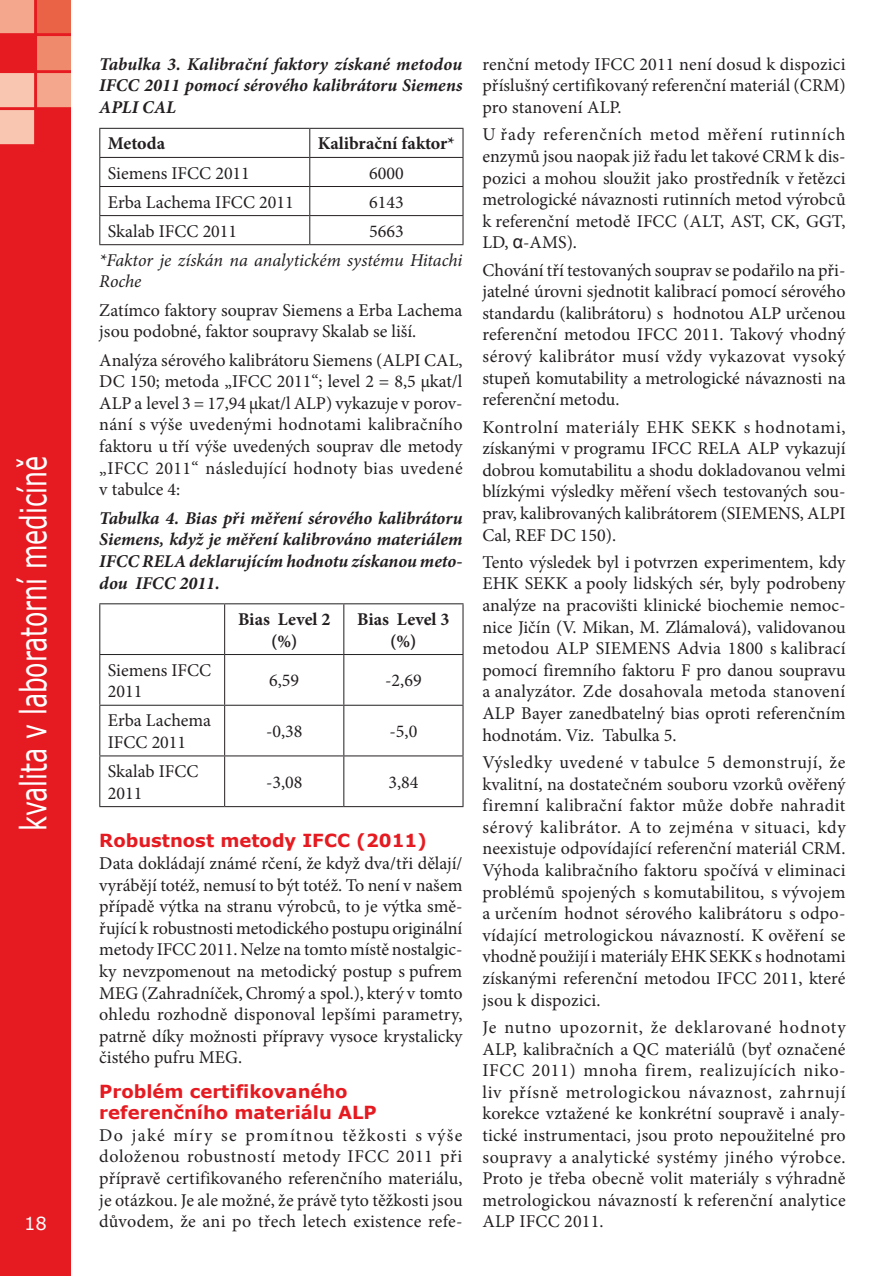
<style>
.page{position:relative;width:891px;height:1276px;background:#fff}
.page>*{position:absolute;margin:0;border:0;box-sizing:border-box;transform-origin:0 0}
.t1{font:36px "Verdana";color:#fff;scale:.7 1}
.t2{font:18px/21.6px "Minion Pro";color:#231f20;text-align:justify}
.t3{font:italic 700 18px/21.6px "Minion Pro";color:#231f20;text-align:justify}
.t4{font:700 18px/21.6px "Verdana";color:#e51b21}
.t5{font:700 18px/21.6px "Minion Pro";color:#231f20;text-align:center}
.t6{font:italic 18px/21.6px "Minion Pro";letter-spacing:-.005em;color:#231f20}
.t7{font:18px "Verdana";color:#fff}
.s1{font-family:"Arial"}
</style>
<div class="page">
<img style="left:0;top:0;width:71px;height:1276px">
<hr style="left:99px;top:128px;width:210px;height:1px;background:#231f20">
<hr style="left:309px;top:128px;width:154px;height:1px;background:#231f20">
<hr style="left:99px;top:157px;width:210px;height:1px;background:#231f20">
<hr style="left:309px;top:157px;width:154px;height:1px;background:#231f20">
<hr style="left:99px;top:186px;width:210px;height:1px;background:#231f20">
<hr style="left:309px;top:186px;width:154px;height:1px;background:#231f20">
<hr style="left:99px;top:215px;width:210px;height:1px;background:#231f20">
<svg style="left:99px;top:129px;width:1px;height:115px"></svg>
<hr style="left:309px;top:215px;width:154px;height:1px;background:#231f20">
<svg style="left:309px;top:129px;width:1px;height:115px"></svg>
<svg style="left:462px;top:129px;width:1px;height:115px"></svg>
<hr style="left:99px;top:244px;width:210px;height:1px;background:#231f20">
<hr style="left:309px;top:244px;width:154px;height:1px;background:#231f20">
<hr style="left:99px;top:603px;width:125px;height:1px;background:#231f20">
<hr style="left:99px;top:604px;width:1px;height:50px;background:#231f20">
<hr style="left:224px;top:603px;width:119px;height:1px;background:#231f20">
<hr style="left:224px;top:604px;width:1px;height:50px;background:#231f20">
<hr style="left:343px;top:603px;width:120px;height:1px;background:#231f20">
<hr style="left:343px;top:604px;width:1px;height:50px;background:#231f20">
<hr style="left:462px;top:604px;width:1px;height:50px;background:#231f20">
<hr style="left:99px;top:654px;width:125px;height:1px;background:#231f20">
<hr style="left:99px;top:655px;width:1px;height:50px;background:#231f20">
<hr style="left:224px;top:654px;width:119px;height:1px;background:#231f20">
<hr style="left:224px;top:655px;width:1px;height:50px;background:#231f20">
<hr style="left:343px;top:654px;width:120px;height:1px;background:#231f20">
<hr style="left:343px;top:655px;width:1px;height:50px;background:#231f20">
<hr style="left:462px;top:655px;width:1px;height:50px;background:#231f20">
<hr style="left:99px;top:705px;width:125px;height:1px;background:#231f20">
<hr style="left:99px;top:706px;width:1px;height:49px;background:#231f20">
<hr style="left:224px;top:705px;width:119px;height:1px;background:#231f20">
<hr style="left:224px;top:706px;width:1px;height:49px;background:#231f20">
<hr style="left:343px;top:705px;width:120px;height:1px;background:#231f20">
<hr style="left:343px;top:706px;width:1px;height:49px;background:#231f20">
<hr style="left:462px;top:706px;width:1px;height:49px;background:#231f20">
<hr style="left:99px;top:755px;width:125px;height:1px;background:#231f20">
<hr style="left:99px;top:756px;width:1px;height:50px;background:#231f20">
<hr style="left:224px;top:755px;width:119px;height:1px;background:#231f20">
<hr style="left:224px;top:756px;width:1px;height:50px;background:#231f20">
<hr style="left:343px;top:755px;width:120px;height:1px;background:#231f20">
<hr style="left:343px;top:756px;width:1px;height:50px;background:#231f20">
<hr style="left:462px;top:756px;width:1px;height:50px;background:#231f20">
<hr style="left:99px;top:806px;width:125px;height:1px;background:#231f20">
<hr style="left:224px;top:806px;width:119px;height:1px;background:#231f20">
<hr style="left:343px;top:806px;width:120px;height:1px;background:#231f20">
<h1 class="t1" style="left:9px;top:831px;width:538px;rotate:-90deg">kvalita v laboratorní medicíně</h1>
<p class="t7" style="left:24px;top:1211px;width:24px">18</p>
<p class="t3" style="left:99px;top:53px;width:364px">Tabulka 3. Kalibrační faktory získané metodou IFCC 2011 pomocí sérového kalibrátoru Siemens APLI CAL</p>
<p class="t5" style="left:108px;top:133px;width:59px">Metoda</p>
<p class="t5" style="left:318px;top:133px;width:138px">Kalibrační faktor*</p>
<p class="t2" style="left:108px;top:162px;width:143px">Siemens IFCC 2011</p>
<p class="t2" style="left:369px;top:162px;width:36px">6000</p>
<p class="t2" style="left:108px;top:191px;width:187px">Erba Lachema IFCC 2011</p>
<p class="t2" style="left:369px;top:191px;width:36px">6143</p>
<p class="t2" style="left:108px;top:220px;width:131px">Skalab IFCC 2011</p>
<p class="t2" style="left:369px;top:220px;width:36px">5663</p>
<p class="t6" style="left:99px;top:249px;width:364px">*Faktor je získán na analytickém systému Hitachi<br>Roche</p>
<p class="t2" style="left:99px;top:299px;width:364px">Zatímco faktory souprav Siemens a Erba Lachema jsou podobné, faktor soupravy Skalab se liší.</p>
<p class="t2" style="left:99px;top:349px;width:364px">Analýza sérového kalibrátoru Siemens (ALPI CAL, DC 150; metoda „IFCC 2011“; level 2 = 8,5 µkat/l ALP a level 3 = 17,94 µkat/l ALP) vykazuje v porov&shy;nání s výše uvedenými hodnotami kalibračního faktoru u tří výše uvedených souprav dle metody „IFCC 2011“ následující hodnoty bias uvedené v tabulce 4:</p>
<p class="t3" style="left:99px;top:507px;width:364px">Tabulka 4. Bias při měření sérového kalibrátoru Siemens, když je měření kalibrováno materiálem IFCC RELA deklarujícím hodnotu získanou meto&shy;dou IFCC 2011.</p>
<p class="t5" style="left:238px;top:608px;width:94px">Bias Level 2 (%)</p>
<p class="t5" style="left:357px;top:608px;width:94px">Bias Level 3 (%)</p>
<p class="t2" style="left:108px;top:659px;width:105px">Siemens IFCC<br>2011</p>
<p class="t2" style="left:269px;top:670px;width:32px">6,59</p>
<p class="t2" style="left:385px;top:670px;width:38px">-2,69</p>
<p class="t2" style="left:108px;top:710px;width:105px">Erba Lachema<br>IFCC 2011</p>
<p class="t2" style="left:266px;top:720px;width:38px">-0,38</p>
<p class="t2" style="left:389px;top:720px;width:29px">-5,0</p>
<p class="t2" style="left:108px;top:760px;width:92px">Skalab IFCC<br>2011</p>
<p class="t2" style="left:266px;top:771px;width:38px">-3,08</p>
<p class="t2" style="left:388px;top:771px;width:32px">3,84</p>
<p class="t4" style="left:99px;top:829px;width:329px">Robustnost metody IFCC (2011)</p>
<p class="t2" style="left:99px;top:852px;width:364px">Data dokládají známé rčení, že když dva/tři dělají/ vyrábějí totéž, nemusí to být totéž. To není v našem případě výtka na stranu výrobců, to je výtka smě&shy;řující k robustnosti metodického postupu originální metody IFCC 2011. Nelze na tomto místě nostalgic&shy;ky nevzpomenout na metodický postup s pufrem MEG (Zahradníček, Chromý a spol.), který v tomto ohledu rozhodně disponoval lepšími parametry, patrně díky možnosti přípravy vysoce krystalicky čistého pufru MEG.</p>
<p class="t4" style="left:99px;top:1079px;width:279px">Problém certifikovaného referenčního materiálu ALP</p>
<p class="t2" style="left:99px;top:1124px;width:365px">Do jaké míry se promítnou těžkosti s výše doloženou robustností metody IFCC 2011 při přípravě certifikovaného referenčního materiálu, je otázkou. Je ale možné, že právě tyto těžkosti jsou důvodem, že ani po třech letech existence refe-</p>
<p class="t2" style="left:482px;top:53px;width:365px">renční metody IFCC 2011 není dosud k dispozici příslušný certifikovaný referenční materiál (CRM) pro stanovení ALP.</p>
<p class="t2" style="left:482px;top:124px;width:364px">U řady referenčních metod měření rutinních enzymů jsou naopak již řadu let takové CRM k dis&shy;pozici a mohou sloužit jako prostředník v řetězci metrologické návaznosti rutinních metod výrobců k referenční metodě IFCC (ALT, AST, CK, GGT, LD, <span class="s1">α</span>-AMS).</p>
<p class="t2" style="left:482px;top:259px;width:364px">Chování tří testovaných souprav se podařilo na při&shy;jatelné úrovni sjednotit kalibrací pomocí sérového standardu (kalibrátoru) s hodnotou ALP určenou referenční metodou IFCC 2011. Takový vhodný sérový kalibrátor musí vždy vykazovat vysoký stupeň komutability a metrologické návaznosti na referenční metodu.</p>
<p class="t2" style="left:482px;top:416px;width:364px">Kontrolní materiály EHK SEKK s hodnotami, získanými v programu IFCC RELA ALP vykazují dobrou komutabilitu a shodu dokladovanou velmi blízkými výsledky měření všech testovaných sou&shy;prav, kalibrovaných kalibrátorem (SIEMENS, ALPI Cal, REF DC 150).</p>
<p class="t2" style="left:482px;top:551px;width:364px">Tento výsledek byl i potvrzen experimentem, kdy EHK SEKK a pooly lidských sér, byly podrobeny analýze na pracovišti klinické biochemie nemoc&shy;nice Jičín (V. Mikan, M. Zlámalová), validovanou metodou ALP SIEMENS Advia 1800 s kalibrací pomocí firemního faktoru F pro danou soupravu a analyzátor. Zde dosahovala metoda stanovení ALP Bayer zanedbatelný bias oproti referenčním hodnotám. Viz. Tabulka 5.</p>
<p class="t2" style="left:482px;top:751px;width:364px">Výsledky uvedené v tabulce 5 demonstrují, že kvalitní, na dostatečném souboru vzorků ověřený firemní kalibrační faktor může dobře nahradit sérový kalibrátor. A to zejména v situaci, kdy neexistuje odpovídající referenční materiál CRM.<br>Výhoda kalibračního faktoru spočívá v eliminaci problémů spojených s komutabilitou, s vývojem a určením hodnot sérového kalibrátoru s odpo&shy;vídající metrologickou návazností. K ověření se vhodně použijí i materiály EHK SEKK s hodnotami získanými referenční metodou IFCC 2011, které jsou k dispozici.</p>
<p class="t2" style="left:482px;top:1016px;width:364px">Je nutno upozornit, že deklarované hodnoty ALP, kalibračních a QC materiálů (byť označené IFCC 2011) mnoha firem, realizujících niko&shy;liv přísně metrologickou návaznost, zahrnují korekce vztažené ke konkrétní soupravě i analy&shy;tické instrumentaci, jsou proto nepoužitelné pro soupravy a analytické systémy jiného výrobce.<br>Proto je třeba obecně volit materiály s výhradně metrologickou návazností k referenční analytice ALP IFCC 2011.</p>
</div>
